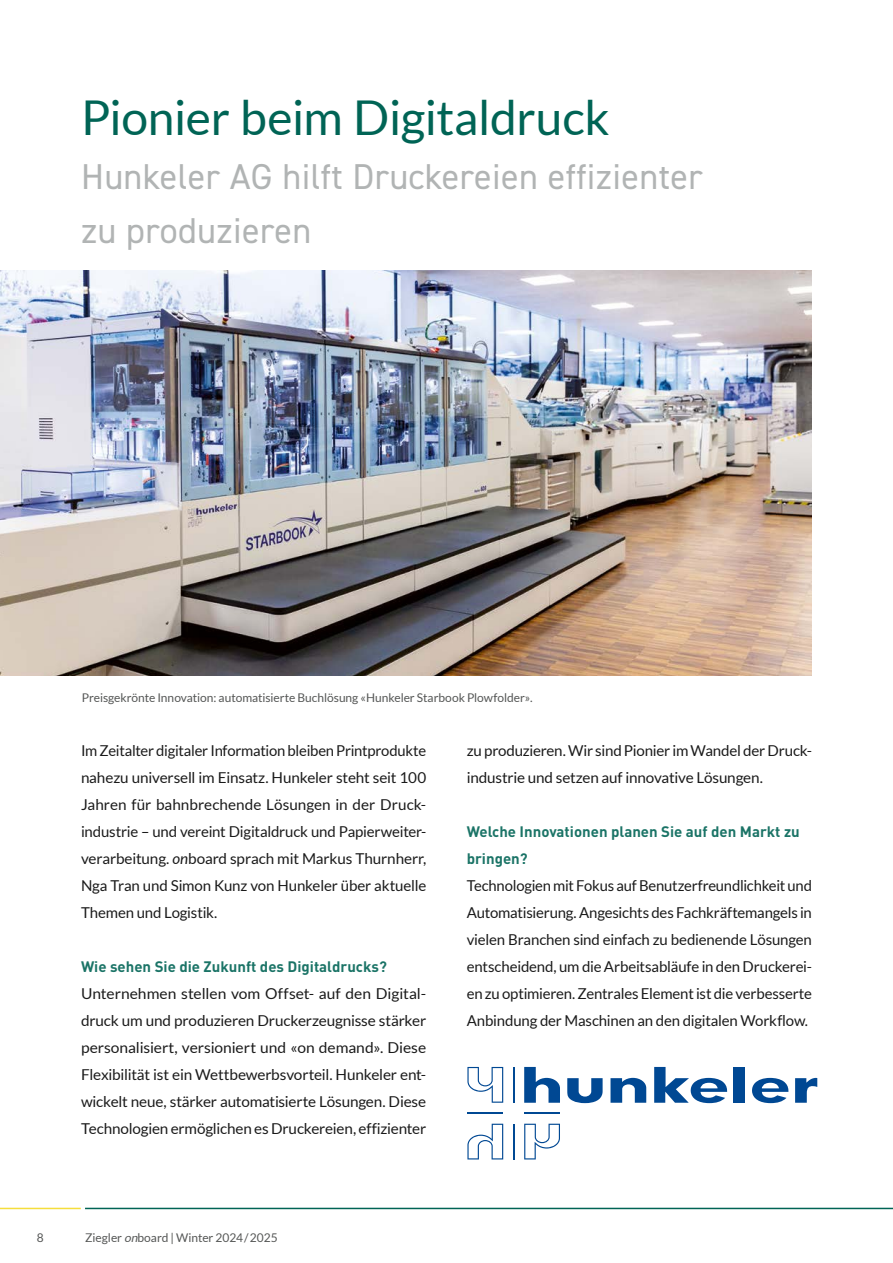
<style>
.page{position:relative;width:893px;height:1263px;background:#fff}
.page>*{position:absolute;margin:0;border:0;box-sizing:border-box;transform-origin:0 0}
.Superhead_32_pt{font:48px "Lato";letter-spacing:-.01em;color:#006455}
.Supervorlauf_-_2__Head{font:36px/54px "DIN2014";letter-spacing:.01em;color:#b1b4b4}
.t1{font:15px/27px "Lato";letter-spacing:-.01em;color:#000;text-align:justify}
.t2{font:15px/27px "Lato";letter-spacing:-.01em;color:#000;text-align:justify;scale:1.04 1}
.t3{font:700 15px/27px "DIN Pro";color:#006455}
.BU{font:12px "Lato";letter-spacing:-.005em;color:#555756}
.s1{font-style:italic}
</style>
<div class="page">
<img style="left:0;top:270px;width:812px;height:406px">
<hr style="left:513px;top:1067px;width:2px;height:36px;background:#004893">
<hr style="left:513px;top:1124px;width:2px;height:35px;background:#004893">
<hr style="left:467px;top:1112px;width:36px;height:2px;background:#004893">
<hr style="left:524px;top:1112px;width:36px;height:2px;background:#004893">
<svg style="left:524px;top:1067px;width:36px;height:36px"></svg>
<svg style="left:467px;top:1124px;width:36px;height:35px"></svg>
<svg style="left:524px;top:1124px;width:36px;height:35px"></svg>
<svg style="left:467px;top:1067px;width:36px;height:36px"></svg>
<svg style="left:610px;top:1078px;width:36px;height:25px"></svg>
<svg style="left:567px;top:1078px;width:36px;height:25px"></svg>
<svg style="left:752px;top:1078px;width:36px;height:25px"></svg>
<div style="left:734px;top:1067px;width:11px;height:36px;background:#004893"></div>
<svg style="left:654px;top:1067px;width:73px;height:36px"></svg>
<svg style="left:795px;top:1078px;width:22px;height:25px"></svg>
<hr style="left:85px;top:1208px;width:808px;height:1px;background:#006455">
<hr style="left:0;top:1208px;width:81px;height:1px;background:#f5de3c">
<p class="Superhead_32_pt" style="left:81px;top:91px;width:530px">Pionier beim Digitaldruck</p>
<p class="Supervorlauf_-_2__Head" style="left:81px;top:149px;width:623px">Hunkeler AG hilft Druckereien effizienter zu produzieren</p>
<p class="BU" style="left:82px;top:691px;width:452px">Preisgekrönte Innovation: automatisierte Buchlösung «Hunkeler Starbook Plowfolder».</p>
<p class="t1" style="left:81px;top:737px;width:347px">Im Zeitalter digitaler Information bleiben Printprodukte nahezu universell im Einsatz. Hunkeler steht seit 100<br>Jahren für bahnbrechende Lösungen in der Druck&shy;industrie – und vereint Digitaldruck und Papierweiter&shy;verarbeitung. <span class="s1">on</span>board sprach mit Markus Thurnherr, Nga Tran und Simon Kunz von Hunkeler über aktuelle Themen und Logistik.</p>
<p class="t3" style="left:81px;top:952px;width:307px">Wie sehen Sie die Zukunft des Digitaldrucks?</p>
<p class="t2" style="left:81px;top:980px;width:333px">Unternehmen stellen vom Offset- auf den Digital&shy;druck um und produzieren Druckerzeugnisse stärker personalisiert, versioniert und «on demand». Diese Flexibilität ist ein Wettbewerbsvorteil. Hunkeler ent&shy;wickelt neue, stärker automatisierte Lösungen. Diese Technologien ermöglichen es Druckereien, effizienter</p>
<p class="BU" style="left:37px;top:1231px;width:8px">8</p>
<p class="BU" style="left:85px;top:1231px;width:194px">Ziegler <span class="s1">on</span>board | Winter 2024/2025</p>
<p class="t1" style="left:467px;top:737px;width:347px">zu produzieren. Wir sind Pionier im Wandel der Druck&shy;industrie und setzen auf innovative Lösungen.</p>
<p class="t3" style="left:467px;top:817px;width:335px">Welche Innovationen planen Sie auf den Markt zu bringen?</p>
<p class="t1" style="left:467px;top:872px;width:347px">Technologien mit Fokus auf Benutzerfreundlichkeit und Automatisierung. Angesichts des Fachkräftemangels in vielen Branchen sind einfach zu bedienende Lösungen entscheidend, um die Arbeitsabläufe in den Druckerei&shy;en zu optimieren. Zentrales Element ist die verbesserte Anbindung der Maschinen an den digitalen Workflow.</p>
</div>
